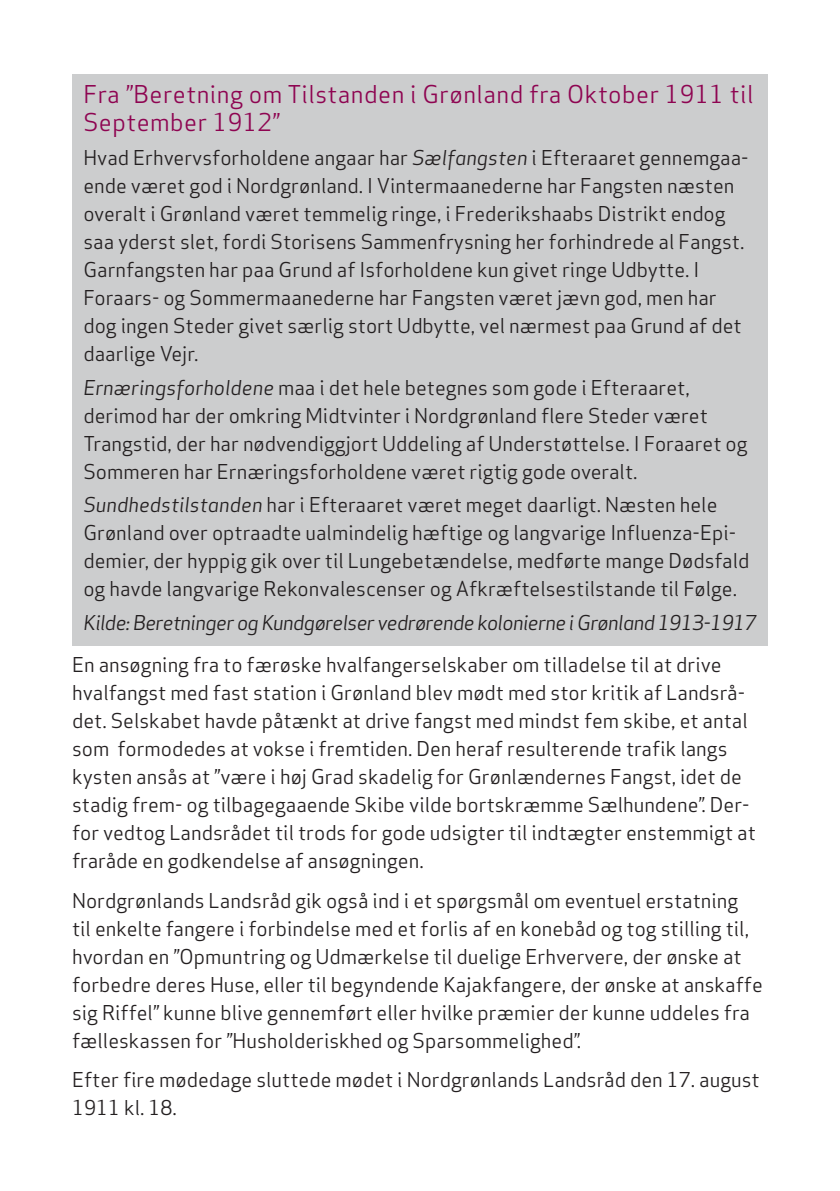
<style>
.page{position:relative;width:840px;height:1191px;background:#fff}
.page>*{position:absolute;margin:0;border:0;box-sizing:border-box;transform-origin:0 0}
.Overskrift_små_bogst{font:24px/28px "Apex Sans";letter-spacing:.02em;color:#8e0451}
.Brød{font:20px/28px "Apex Sans";color:#231f20}
.Brød-2{font:italic 20px "Apex Sans";letter-spacing:-.03em;color:#231f20}
.s1{font-style:italic}
</style>
<div class="page">
<div style="left:72px;top:74px;width:695px;height:572px;background:#cccdce"></div>
<p class="Overskrift_små_bogst" style="left:83px;top:78px;width:671px">Fra ”Beretning om Tilstanden i Grønland fra Oktober 1911 til<br>September 1912”</p>
<p class="Brød" style="left:83px;top:142px;width:666px">Hvad Erhvervsforholdene angaar har <span class="s1">Sælfangsten</span> i Efteraaret gennemgaa&shy;ende været god i Nordgrønland. I Vintermaanederne har Fangsten næsten overalt i Grønland været temmelig ringe, i Frederikshaabs Distrikt endog saa yderst slet, fordi Storisens Sammenfrysning her forhindrede al Fangst.<br>Garnfangsten har paa Grund af Isforholdene kun givet ringe Udbytte. I Foraars- og Sommermaanederne har Fangsten været jævn god, men har dog ingen Steder givet særlig stort Udbytte, vel nærmest paa Grund af det daarlige Vejr.</p>
<p class="Brød" style="left:83px;top:371px;width:665px"><span class="s1">Ernæringsforholdene</span> maa i det hele betegnes som gode i Efteraaret, derimod har der omkring Midtvinter i Nordgrønland flere Steder været Trangstid, der har nødvendiggjort Uddeling af Understøttelse. I Foraaret og Sommeren har Ernæringsforholdene været rigtig gode overalt.</p>
<p class="Brød" style="left:83px;top:489px;width:667px"><span class="s1">Sundhedstilstanden</span> har i Efteraaret været meget daarligt. Næsten hele Grønland over optraadte ualmindelig hæftige og langvarige Influenza-Epi&shy;demier, der hyppig gik over til Lungebetændelse, medførte mange Dødsfald og havde langvarige Rekonvalescenser og Afkræftelsestilstande til Følge.</p>
<p class="Brød-2" style="left:83px;top:606px;width:674px">Kilde: Beretninger og Kundgørelser vedrørende kolonierne i Grønland 1913-1917</p>
<p class="Brød" style="left:72px;top:649px;width:685px">En ansøgning fra to færøske hvalfangerselskaber om tilladelse til at drive hvalfangst med fast station i Grønland blev mødt med stor kritik af Landsrå&shy;det. Selskabet havde påtænkt at drive fangst med mindst fem skibe, et antal som formodedes at vokse i fremtiden. Den heraf resulterende trafik langs kysten ansås at ”være i høj Grad skadelig for Grønlændernes Fangst, idet de stadig frem- og tilbagegaaende Skibe vilde bortskræmme Sælhundene”. Der&shy;for vedtog Landsrådet til trods for gode udsigter til indtægter enstemmigt at fraråde en godkendelse af ansøgningen.</p>
<p class="Brød" style="left:72px;top:884px;width:692px">Nordgrønlands Landsråd gik også ind i et spørgsmål om eventuel erstatning<br>til enkelte fangere i forbindelse med et forlis af en konebåd og tog stilling til, hvordan en ”Opmuntring og Udmærkelse til duelige Erhververe, der ønske at forbedre deres Huse, eller til begyndende Kajakfangere, der ønske at anskaffe sig Riffel” kunne blive gennemført eller hvilke præmier der kunne uddeles fra fælleskassen for ”Husholderiskhed og Sparsommelighed”.</p>
<p class="Brød" style="left:72px;top:1063px;width:688px">Efter fire mødedage sluttede mødet i Nordgrønlands Landsråd den 17. august<br>1911 kl. 18.</p>
</div>
